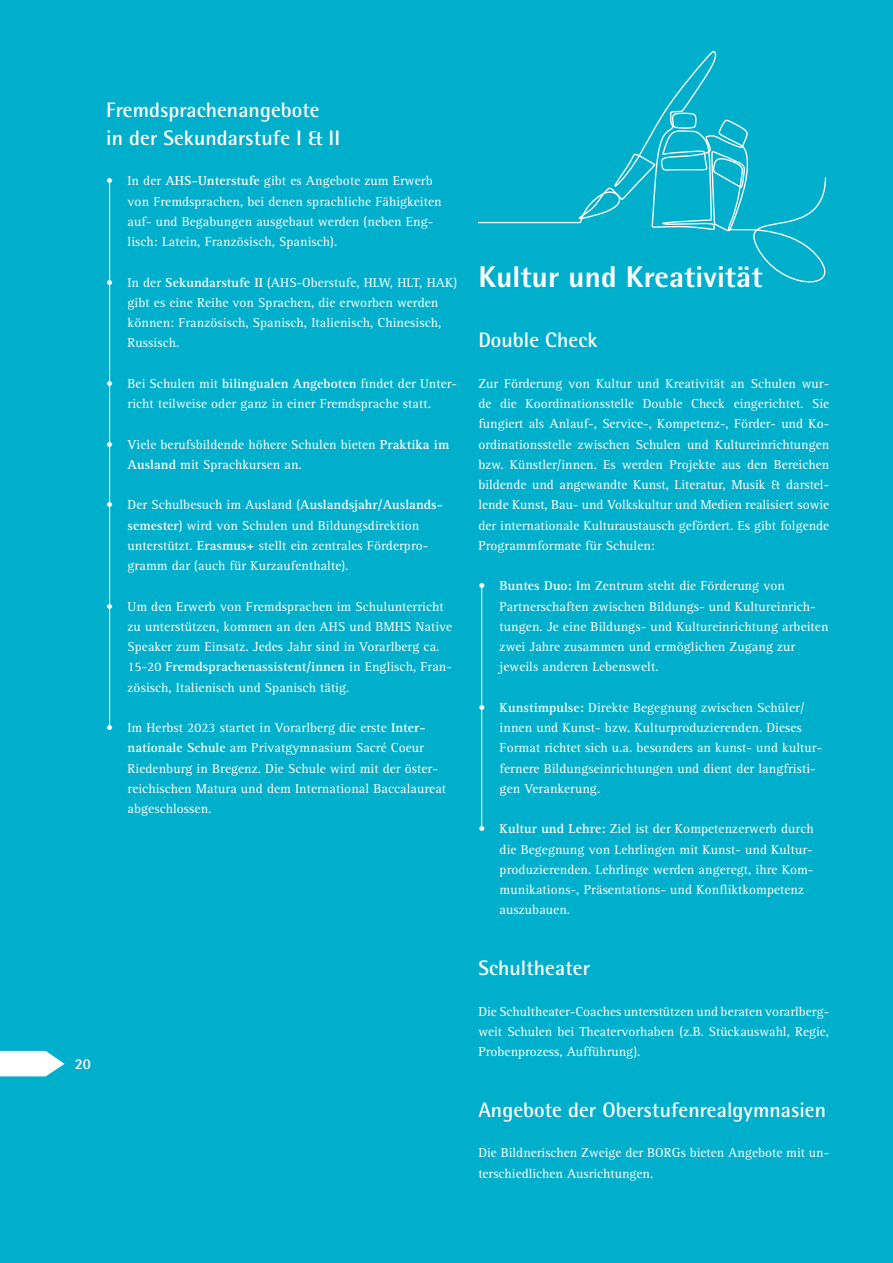
<style>
.page{position:relative;width:893px;height:1263px;background:#00afcb}
.page>*{position:absolute;margin:0;border:0;box-sizing:border-box;transform-origin:0 0}
.t1{font:800 30px "Rotis Semi Sans Pro";letter-spacing:.005em;color:#fff}
.t2{font:700 21px/27.8px "Rotis Semi Sans Pro";letter-spacing:.005em;color:#fff}
.t3{font:700 15px "Rotis Semi Sans Pro";color:#fff}
.t4{font:13.5px/20.2px "Rotis Serif Std";letter-spacing:.005em;color:#fff}
.s1{font-weight:700}
</style>
<div class="page">
<svg style="left:0;top:1051px;width:65px;height:25px;background:#d8f3f7"></svg>
<svg style="left:478px;top:50px;width:349px;height:233px"></svg>
<hr style="left:109px;top:181px;width:1px;height:547px;background:#fff">
<hr style="left:481px;top:585px;width:1px;height:245px;background:#fff">
<h2 class="t2" style="left:106px;top:96px;width:235px">Fremdsprachenangebote in der Sekundarstufe I &amp; II</h2>
<p class="t4" style="left:128px;top:171px;width:316px;text-indent:-21px">• In der <span class="s1">AHS-Unterstufe</span> gibt es Angebote zum Erwerb von Fremdsprachen, bei denen sprachliche Fähigkeiten auf- und Begabungen ausgebaut werden (neben Eng&shy;lisch: Latein, Französisch, Spanisch).</p>
<p class="t4" style="left:128px;top:272px;width:331px;text-indent:-21px">• In der <span class="s1">Sekundarstufe II</span> (AHS-Oberstufe, HLW, HLT, HAK) gibt es eine Reihe von Sprachen, die erworben werden können: Französisch, Spanisch, Italienisch, Chinesisch, Russisch.</p>
<p class="t4" style="left:106px;top:374px;width:352px;text-align:center">• Bei Schulen mit <span class="s1">bilingualen Angeboten</span> findet der Unter&shy;richt teilweise oder ganz in einer Fremdsprache statt.</p>
<p class="t4" style="left:128px;top:434px;width:323px;text-indent:-21px">• Viele berufsbildende höhere Schulen bieten <span class="s1">Praktika im<br>Ausland</span> mit Sprachkursen an.</p>
<p class="t4" style="left:128px;top:495px;width:317px;text-indent:-21px">• Der Schulbesuch im Ausland (<span class="s1">Auslandsjahr/Auslands&shy;semester</span>) wird von Schulen und Bildungsdirektion unterstützt. <span class="s1">Erasmus+</span> stellt ein zentrales Förderpro&shy;gramm dar (auch für Kurzaufenthalte).</p>
<p class="t4" style="left:128px;top:596px;width:326px;text-indent:-21px">• Um den Erwerb von Fremdsprachen im Schulunterricht zu unterstützen, kommen an den AHS und BMHS Native Speaker zum Einsatz. Jedes Jahr sind in Vorarlberg ca.<br>15-20 <span class="s1">Fremdsprachenassistent/innen</span> in Englisch, Fran&shy;zösisch, Italienisch und Spanisch tätig.</p>
<p class="t4" style="left:128px;top:718px;width:320px;text-indent:-21px">• Im Herbst 2023 startet in Vorarlberg die erste <span class="s1">Inter&shy;nationale Schule</span> am Privatgymnasium Sacré Coeur Riedenburg in Bregenz. Die Schule wird mit der öster&shy;reichischen Matura und dem International Baccalaureat abgeschlossen.</p>
<p class="t3" style="left:75px;top:1054px;width:20px">2020</p>
<h1 class="t1" style="left:478px;top:257px;width:286px">Kultur und Kreativität</h1>
<h2 class="t2" style="left:478px;top:326px;width:121px">Double Check</h2>
<p class="t4" style="left:478px;top:374px;width:352px;text-align:justify">Zur Förderung von Kultur und Kreativität an Schulen wur&shy;de die Koordinationsstelle Double Check eingerichtet. Sie fungiert als Anlauf-, Service-, Kompetenz-, Förder- und Ko&shy;ordinationsstelle zwischen Schulen und Kultureinrichtungen bzw. Künstler/innen. Es werden Projekte aus den Bereichen bildende und angewandte Kunst, Literatur, Musik &amp; darstel&shy;lende Kunst, Bau- und Volkskultur und Medien realisiert sowie der internationale Kulturaustausch gefördert. Es gibt folgende Programmformate für Schulen:</p>
<p class="t4" style="left:500px;top:576px;width:330px;text-indent:-21px">• <span class="s1">Buntes Duo:</span> Im Zentrum steht die Förderung von Partnerschaften zwischen Bildungs- und Kultureinrich&shy;tungen. Je eine Bildungs- und Kultureinrichtung arbeiten zwei Jahre zusammen und ermöglichen Zugang zur jeweils anderen Lebenswelt.</p>
<p class="t4" style="left:500px;top:698px;width:324px;text-indent:-21px">• <span class="s1">Kunstimpulse:</span> Direkte Begegnung zwischen Schüler/ innen und Kunst- bzw. Kulturproduzierenden. Dieses Format richtet sich u.a. besonders an kunst- und kultur&shy;fernere Bildungseinrichtungen und dient der langfristi&shy;gen Verankerung.</p>
<p class="t4" style="left:500px;top:819px;width:316px;text-indent:-21px">• <span class="s1">Kultur und Lehre:</span> Ziel ist der Kompetenzerwerb durch die Begegnung von Lehrlingen mit Kunst- und Kultur&shy;produzierenden. Lehrlinge werden angeregt, ihre Kom&shy;munikations-, Präsentations- und Konfliktkompetenz auszubauen.</p>
<h2 class="t2" style="left:478px;top:954px;width:113px">Schultheater</h2>
<p class="t4" style="left:478px;top:1001px;width:352px;text-align:justify">Die Schultheater-Coaches unterstützen und beraten vorarlberg&shy;weit Schulen bei Theatervorhaben (z.B. Stückauswahl, Regie, Probenprozess, Aufführung).</p>
<h2 class="t2" style="left:478px;top:1096px;width:349px">Angebote der Oberstufenrealgymnasien</h2>
<p class="t4" style="left:478px;top:1143px;width:352px">Die Bildnerischen Zweige der BORGs bieten Angebote mit un&shy;terschiedlichen Ausrichtungen.</p>
</div>
